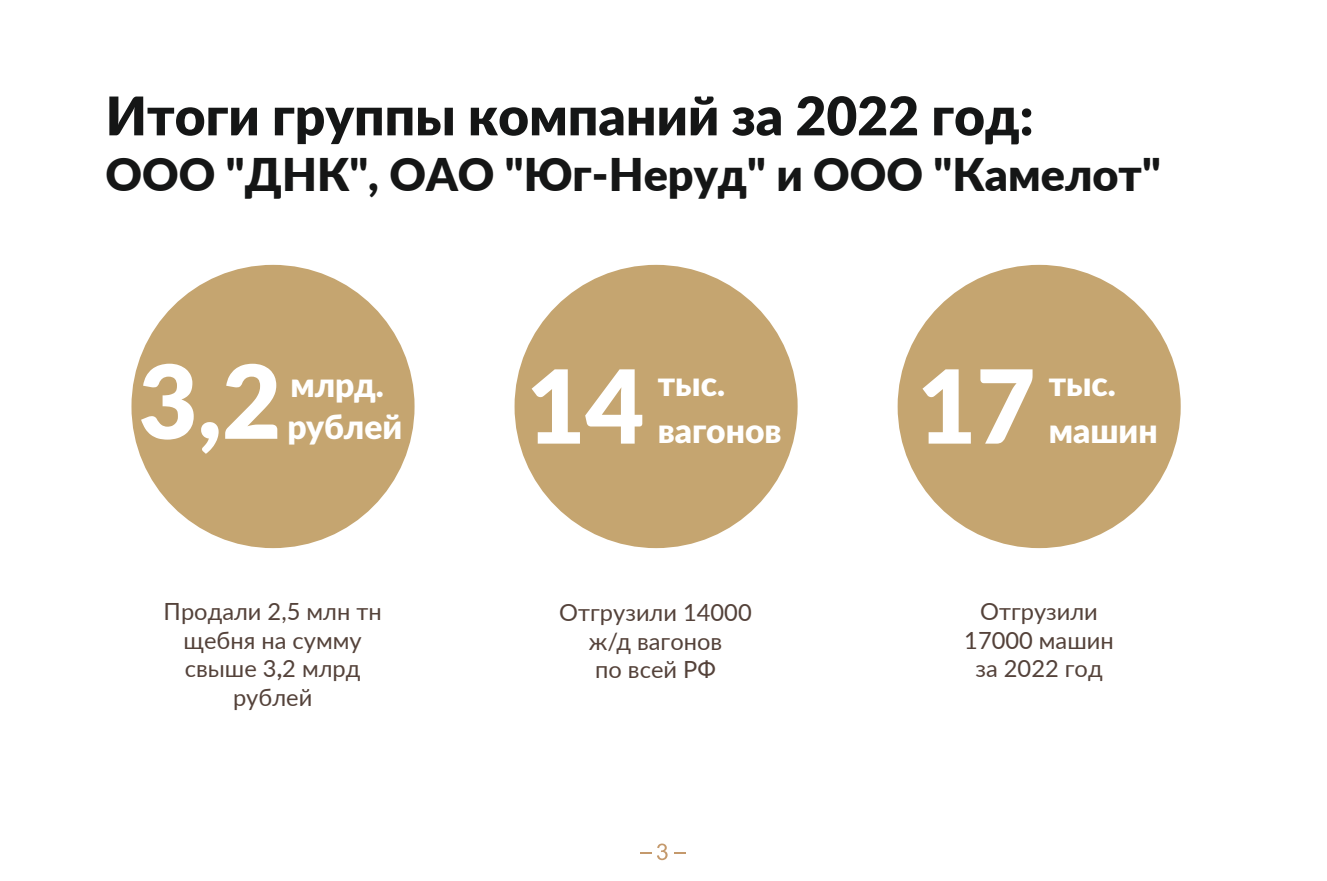
<style>
.page{position:relative;width:1327px;height:881px;background:#fff}
.page>*{position:absolute;margin:0;border:0;box-sizing:border-box;transform-origin:0 0}
.t1{font:900 101.7px "Lato";color:#fff}
.t2{font:800 101.7px "Lato";color:#fff}
.t3{font:800 53.32px "Lato";color:#151616}
.t4{font:800 45px "Lato";color:#151616}
.t5{font:900 33.52px/47.5px "Lato";color:#fff}
.t6{font:23.62px/28.3px "Lato";color:#54423a;text-align:center}
.s1{font-weight:900}
.s2{font-weight:700}
</style>
<div class="page">
<div style="left:514px;top:265px;width:283px;height:283px;background:#c5a570;border-radius:50%"></div>
<div style="left:131px;top:265px;width:283px;height:283px;background:#c5a570;border-radius:50%"></div>
<div style="left:897px;top:265px;width:283px;height:283px;background:#c5a570;border-radius:50%"></div>
<svg style="left:657px;top:843px;width:10px;height:16px"></svg>
<h2 class="t3" style="left:106px;top:76px;width:929px">Итоги группы компаний за 2022 год:</h2>
<h3 class="t4" style="left:106px;top:141px;width:1056px">ООО "ДНК", ОАО "Юг-Неруд" и ООО "Камелот"</h3>
<h1 class="t2" style="left:139px;top:325px;width:144px"><span class="s1">3</span>,2</h1>
<h3 class="t5" style="left:290px;top:363px;width:95px">млрд.</h3>
<h3 class="t5" style="left:287px;top:405px;width:116px">рублей</h3>
<h1 class="t1" style="left:526px;top:361px;width:120px">14</h1>
<h3 class="t5" style="left:658px;top:362px;width:125px">тыс. вагонов</h3>
<h1 class="t1" style="left:917px;top:361px;width:120px">17</h1>
<h3 class="t5" style="left:1048px;top:362px;width:111px">тыс. машин</h3>
<p class="t6" style="left:164px;top:596px;width:219px">Продали 2,5 млн тн щебня на сумму свыше 3<span class="s2">,</span>2 млрд рублей</p>
<p class="t6" style="left:559px;top:597px;width:194px">Отгрузили 14000 ж/д вагонов<br>по всей РФ</p>
<p class="t6" style="left:964px;top:596px;width:151px">Отгрузили<br>17000 машин за 2022 год</p>
</div>
